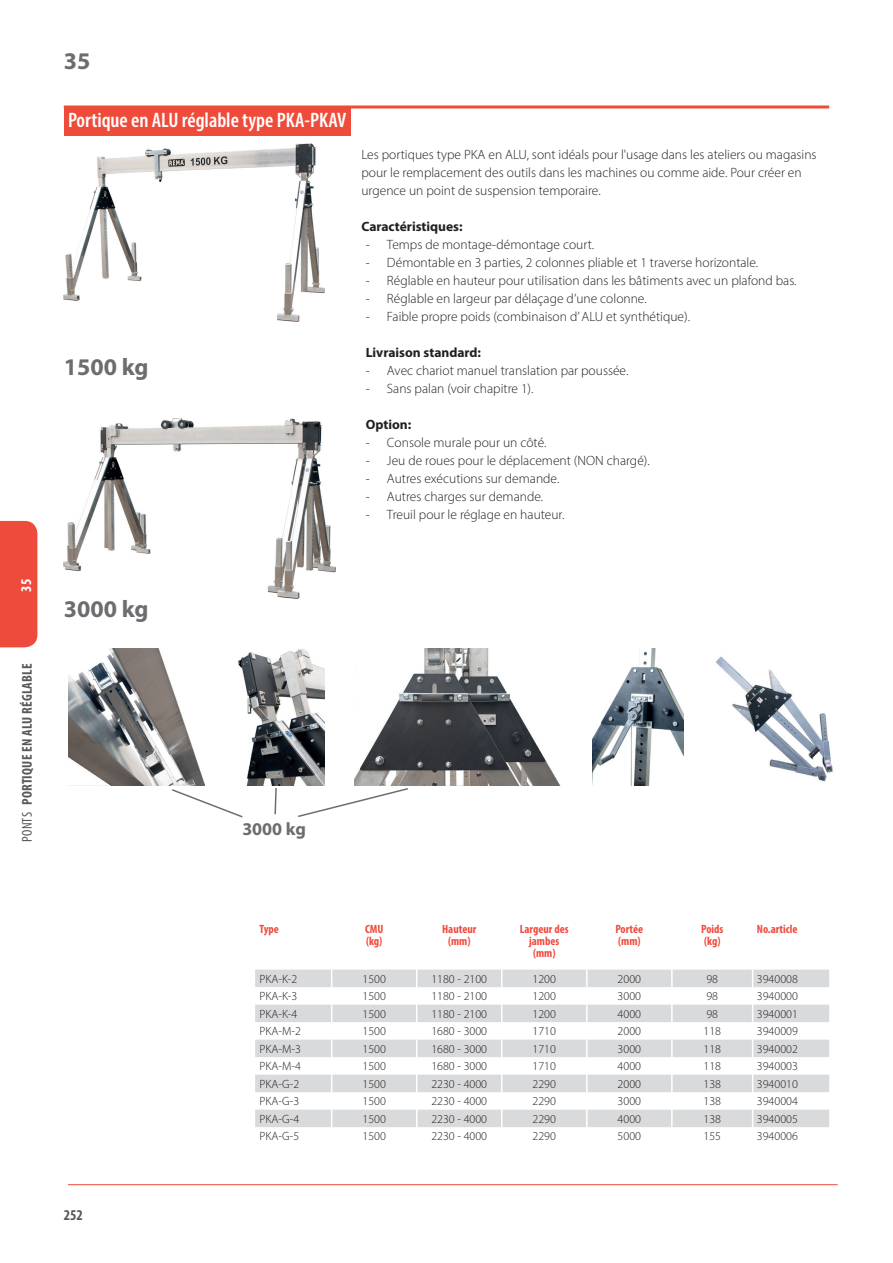
<style>
.page{position:relative;width:893px;height:1263px;background:#fff}
.page>*{position:absolute;margin:0;border:0;box-sizing:border-box;transform-origin:0 0}
.t1{font:700 24px "Myriad Pro";color:#6c6d70}
.t2{font:600 condensed 21px "Myriad Pro";color:#fff}
.t3{font:700 18px "Myriad Pro";color:#6c6d70}
.t4{font:700 condensed 15px "Myriad Pro";color:#57585a}
.t5{font:700 condensed 15px "Myriad Pro";color:#fff}
.t6{font:700 condensed 14.25px "Myriad Pro";letter-spacing:.02em;color:#57585a}
.t7{font:300 13.5px/18px "Myriad Pro";color:#231f20}
.t8{font:700 13.5px "Myriad Pro";color:#231f20}
.t9{font:300 12px "Myriad Pro";color:#231f20}
.t10{font:700 condensed 12px/12px "Myriad Pro";color:#ef4b3d}
.s1{font-weight:400}
</style>
<div class="page">
<hr style="left:68px;top:1184px;width:770px;height:1px;background:#ef4b3d">
<div style="left:0;top:521px;width:37px;height:126px;background:#ef4b3d"></div>
<hr style="left:64px;top:105px;width:765px;height:3px;background:#ef4b3a">
<div style="left:64px;top:107px;width:287px;height:29px;background:#ef4b3a"></div>
<svg style="left:255px;top:969px;width:574px;height:158px;fill:#d9dadc"></svg>
<svg style="left:331px;top:969px;width:1px;height:158px"></svg>
<svg style="left:416px;top:969px;width:1px;height:158px"></svg>
<svg style="left:501px;top:969px;width:1px;height:158px"></svg>
<svg style="left:586px;top:969px;width:2px;height:158px"></svg>
<svg style="left:671px;top:969px;width:2px;height:158px"></svg>
<svg style="left:752px;top:969px;width:1px;height:158px"></svg>
<img style="left:64px;top:143px;width:260px;height:178px">
<img style="left:68px;top:649px;width:137px;height:136px">
<img style="left:238px;top:649px;width:86px;height:136px">
<img style="left:64px;top:419px;width:272px;height:180px">
<svg style="left:172px;top:789px;width:71px;height:29px"></svg>
<img style="left:354px;top:648px;width:206px;height:137px">
<img style="left:593px;top:648px;width:91px;height:137px">
<img style="left:716px;top:656px;width:117px;height:126px">
<svg style="left:298px;top:788px;width:110px;height:29px"></svg>
<svg style="left:274px;top:788px;width:3px;height:27px"></svg>
<p class="t5" style="left:17px;top:592px;width:14px;rotate:-90deg">35</p>
<p class="t6" style="left:18px;top:842px;width:180px;rotate:-90deg"><span class="s1">Ponts</span> Portique en ALU réglable</p>
<h1 class="t1" style="left:64px;top:45px;width:28px">35</h1>
<h2 class="t2" style="left:68px;top:107px;width:280px">Portique en ALU réglable type PKA-PKAV</h2>
<h1 class="t1" style="left:64px;top:352px;width:86px">1500 kg</h1>
<p class="t7" style="left:361px;top:145px;width:457px">Les portiques type PKA en ALU, sont idéals pour l'usage dans les ateliers ou magasins pour le remplacement des outils dans les machines ou comme aide. Pour créer en urgence un point de suspension temporaire.</p>
<p class="t8" style="left:361px;top:218px;width:103px">Caractéristiques:</p>
<p class="t7" style="left:366px;top:235px;width:230px">- Temps de montage-démontage court.</p>
<p class="t7" style="left:366px;top:253px;width:394px">- Démontable en 3 parties, 2 colonnes pliable et 1 traverse horizontale.</p>
<p class="t7" style="left:366px;top:271px;width:432px">- Réglable en hauteur pour utilisation dans les bâtiments avec un plafond bas.</p>
<p class="t7" style="left:366px;top:289px;width:283px">- Réglable en largeur par délaçage d’une colonne.</p>
<p class="t7" style="left:366px;top:307px;width:326px">- Faible propre poids (combinaison d’ ALU et synthétique).</p>
<p class="t8" style="left:366px;top:344px;width:117px">Livraison standard:</p>
<p class="t7" style="left:366px;top:361px;width:264px">- Avec chariot manuel translation par poussée.</p>
<p class="t7" style="left:366px;top:379px;width:169px">- Sans palan (voir chapitre 1).</p>
<p class="t8" style="left:366px;top:416px;width:47px">Option:</p>
<p class="t7" style="left:366px;top:433px;width:182px">- Console murale pour un côté.</p>
<p class="t7" style="left:366px;top:451px;width:286px">- Jeu de roues pour le déplacement (NON chargé).</p>
<p class="t7" style="left:366px;top:469px;width:195px">- Autres exécutions sur demande.</p>
<p class="t7" style="left:366px;top:487px;width:179px">- Autres charges sur demande.</p>
<p class="t7" style="left:366px;top:505px;width:200px">- Treuil pour le réglage en hauteur.</p>
<h1 class="t1" style="left:64px;top:593px;width:86px">3000 kg</h1>
<h3 class="t3" style="left:242px;top:817px;width:65px">3000 kg</h3>
<p class="t4" style="left:64px;top:1205px;width:21px">252</p>
<p class="t10" style="left:259px;top:922px;width:21px">Type</p>
<p class="t10" style="left:365px;top:922px;width:19px">CMU (kg)</p>
<p class="t10" style="left:442px;top:922px;width:36px;text-align:center">Hauteur (mm)</p>
<p class="t10" style="left:520px;top:922px;width:50px;text-align:center">Largeur des jambes (mm)</p>
<p class="t10" style="left:615px;top:922px;width:29px">Portée (mm)</p>
<p class="t10" style="left:701px;top:922px;width:24px">Poids (kg)</p>
<p class="t10" style="left:757px;top:922px;width:42px">No.article</p>
<p class="t9" style="left:259px;top:972px;width:39px">PKA-K-2</p>
<p class="t9" style="left:362px;top:972px;width:25px">1500</p>
<p class="t9" style="left:431px;top:972px;width:57px">1180 - 2100</p>
<p class="t9" style="left:533px;top:972px;width:25px">1200</p>
<p class="t9" style="left:618px;top:972px;width:25px">2000</p>
<p class="t9" style="left:706px;top:972px;width:13px">98</p>
<p class="t9" style="left:757px;top:972px;width:42px">3940008</p>
<p class="t9" style="left:259px;top:989px;width:39px">PKA-K-3</p>
<p class="t9" style="left:362px;top:989px;width:25px">1500</p>
<p class="t9" style="left:431px;top:989px;width:57px">1180 - 2100</p>
<p class="t9" style="left:533px;top:989px;width:25px">1200</p>
<p class="t9" style="left:618px;top:989px;width:25px">3000</p>
<p class="t9" style="left:706px;top:989px;width:13px">98</p>
<p class="t9" style="left:757px;top:989px;width:42px">3940000</p>
<p class="t9" style="left:259px;top:1007px;width:39px">PKA-K-4</p>
<p class="t9" style="left:362px;top:1007px;width:25px">1500</p>
<p class="t9" style="left:431px;top:1007px;width:57px">1180 - 2100</p>
<p class="t9" style="left:533px;top:1007px;width:25px">1200</p>
<p class="t9" style="left:618px;top:1007px;width:25px">4000</p>
<p class="t9" style="left:706px;top:1007px;width:13px">98</p>
<p class="t9" style="left:757px;top:1007px;width:42px">3940001</p>
<p class="t9" style="left:259px;top:1024px;width:43px">PKA-M-2</p>
<p class="t9" style="left:362px;top:1024px;width:25px">1500</p>
<p class="t9" style="left:431px;top:1024px;width:57px">1680 - 3000</p>
<p class="t9" style="left:533px;top:1024px;width:25px">1710</p>
<p class="t9" style="left:618px;top:1024px;width:25px">2000</p>
<p class="t9" style="left:703px;top:1024px;width:19px">118</p>
<p class="t9" style="left:757px;top:1024px;width:42px">3940009</p>
<p class="t9" style="left:259px;top:1042px;width:43px">PKA-M-3</p>
<p class="t9" style="left:362px;top:1042px;width:25px">1500</p>
<p class="t9" style="left:431px;top:1042px;width:57px">1680 - 3000</p>
<p class="t9" style="left:533px;top:1042px;width:25px">1710</p>
<p class="t9" style="left:618px;top:1042px;width:25px">3000</p>
<p class="t9" style="left:703px;top:1042px;width:19px">118</p>
<p class="t9" style="left:757px;top:1042px;width:42px">3940002</p>
<p class="t9" style="left:259px;top:1059px;width:43px">PKA-M-4</p>
<p class="t9" style="left:362px;top:1059px;width:25px">1500</p>
<p class="t9" style="left:431px;top:1059px;width:57px">1680 - 3000</p>
<p class="t9" style="left:533px;top:1059px;width:25px">1710</p>
<p class="t9" style="left:618px;top:1059px;width:25px">4000</p>
<p class="t9" style="left:703px;top:1059px;width:19px">118</p>
<p class="t9" style="left:757px;top:1059px;width:42px">3940003</p>
<p class="t9" style="left:259px;top:1077px;width:41px">PKA-G-2</p>
<p class="t9" style="left:362px;top:1077px;width:25px">1500</p>
<p class="t9" style="left:431px;top:1077px;width:57px">2230 - 4000</p>
<p class="t9" style="left:533px;top:1077px;width:25px">2290</p>
<p class="t9" style="left:618px;top:1077px;width:25px">2000</p>
<p class="t9" style="left:703px;top:1077px;width:19px">138</p>
<p class="t9" style="left:757px;top:1077px;width:42px">3940010</p>
<p class="t9" style="left:259px;top:1094px;width:41px">PKA-G-3</p>
<p class="t9" style="left:362px;top:1094px;width:25px">1500</p>
<p class="t9" style="left:431px;top:1094px;width:57px">2230 - 4000</p>
<p class="t9" style="left:533px;top:1094px;width:25px">2290</p>
<p class="t9" style="left:618px;top:1094px;width:25px">3000</p>
<p class="t9" style="left:703px;top:1094px;width:19px">138</p>
<p class="t9" style="left:757px;top:1094px;width:42px">3940004</p>
<p class="t9" style="left:259px;top:1112px;width:41px">PKA-G-4</p>
<p class="t9" style="left:362px;top:1112px;width:25px">1500</p>
<p class="t9" style="left:431px;top:1112px;width:57px">2230 - 4000</p>
<p class="t9" style="left:533px;top:1112px;width:25px">2290</p>
<p class="t9" style="left:618px;top:1112px;width:25px">4000</p>
<p class="t9" style="left:703px;top:1112px;width:19px">138</p>
<p class="t9" style="left:757px;top:1112px;width:42px">3940005</p>
<p class="t9" style="left:259px;top:1129px;width:41px">PKA-G-5</p>
<p class="t9" style="left:362px;top:1129px;width:25px">1500</p>
<p class="t9" style="left:431px;top:1129px;width:57px">2230 - 4000</p>
<p class="t9" style="left:533px;top:1129px;width:25px">2290</p>
<p class="t9" style="left:618px;top:1129px;width:25px">5000</p>
<p class="t9" style="left:703px;top:1129px;width:19px">155</p>
<p class="t9" style="left:757px;top:1129px;width:42px">3940006</p>
</div>
